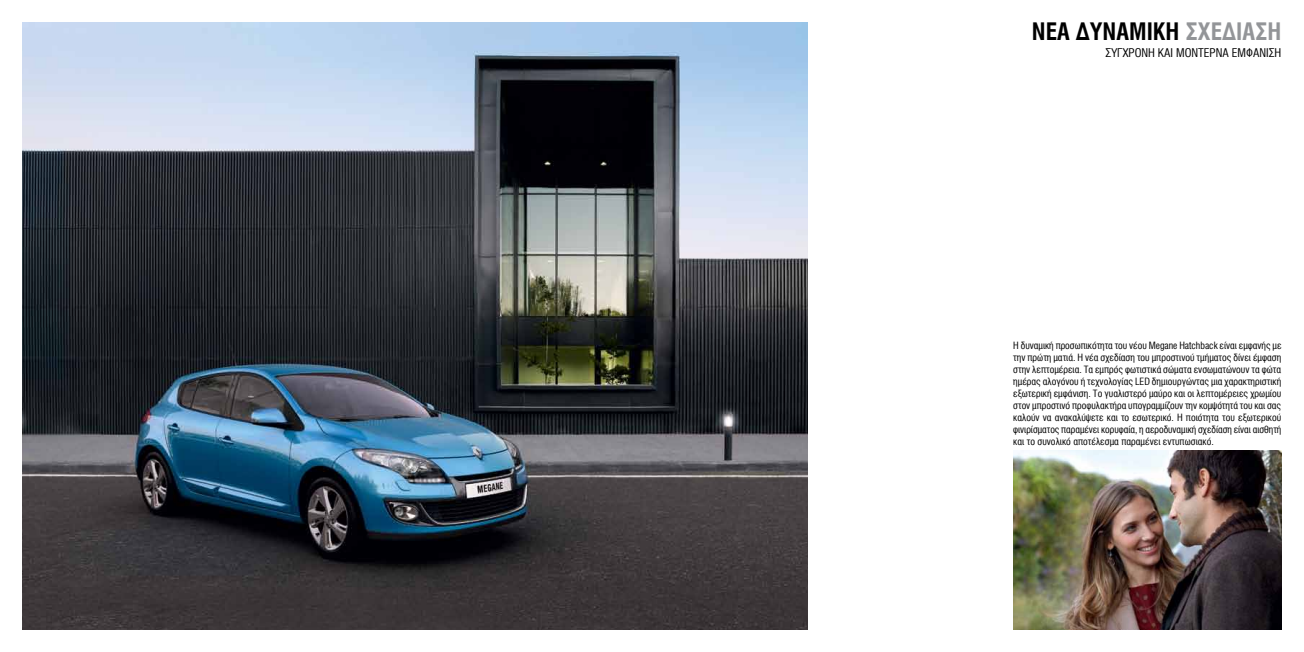
<style>
.page{position:relative;width:1304px;height:652px;background:#fff}
.page>*{position:absolute;margin:0;border:0;box-sizing:border-box;transform-origin:0 0}
.t1{font:700 24px "Mg Helvetica Cond";color:#000}
.t2{font:12px "Mg Helvetica Cond";color:#000}
.t3{font:10px/12px "Mg Helvetica Cond";color:#000;text-align:justify}
.s1{color:#939598}
</style>
<div class="page">
<img style="left:23px;top:23px;width:784px;height:606px">
<img style="left:1013px;top:451px;width:268px;height:178px">
<h1 class="t1" style="left:1032px;top:18px;width:251px">ΝΕΑ ΔΥΝΑΜΙΚΗ <span class="s1">ΣXΕΔΙΑΣΗ</span></h1>
<p class="t2" style="left:1106px;top:45px;width:177px">ΣΥΓXΧΡΟΝΗ ΚΑΙ ΜΟΝΤΕΡΝΑ ΕΜΦΑΝΙΣΗ</p>
<p class="t3" style="left:1013px;top:340px;width:270px">Η δυναμική προσωπικότητα του νέου Megane Hatchback είναι εμφανής με την πρώτη ματιά. Η νέα σχεδίαση του μπροστινο‡ τμήματος δίνει έμφαση στην λεπτομέρεια. Τα εμπρός φωτιστικά σώματα ενσωματώνουν τα φώτα ημέρας αλογόνου ή τεχνολογίας LED δημιουργώντας μια χαρακτηριστική εξωτερική εμφάνιση. Το γυαλιστερό μα‡ρο και οι λεπτομέρειες χρωμίου στον μπροστινό προφυλακτήρα υπογραμμίζουν την κομψότητά του και σας καλο‡ν να ανακαλ‡ψετε και το εσωτερικό. Η ποιότητα του εξωτερικο‡ φινιρίσματος παραμένει κορυφαία, η αεροδυναμική σχεδίαση είναι αισθητή και το συνολικό αποτέλεσμα παραμένει εντυπωσιακό.</p>
</div>
